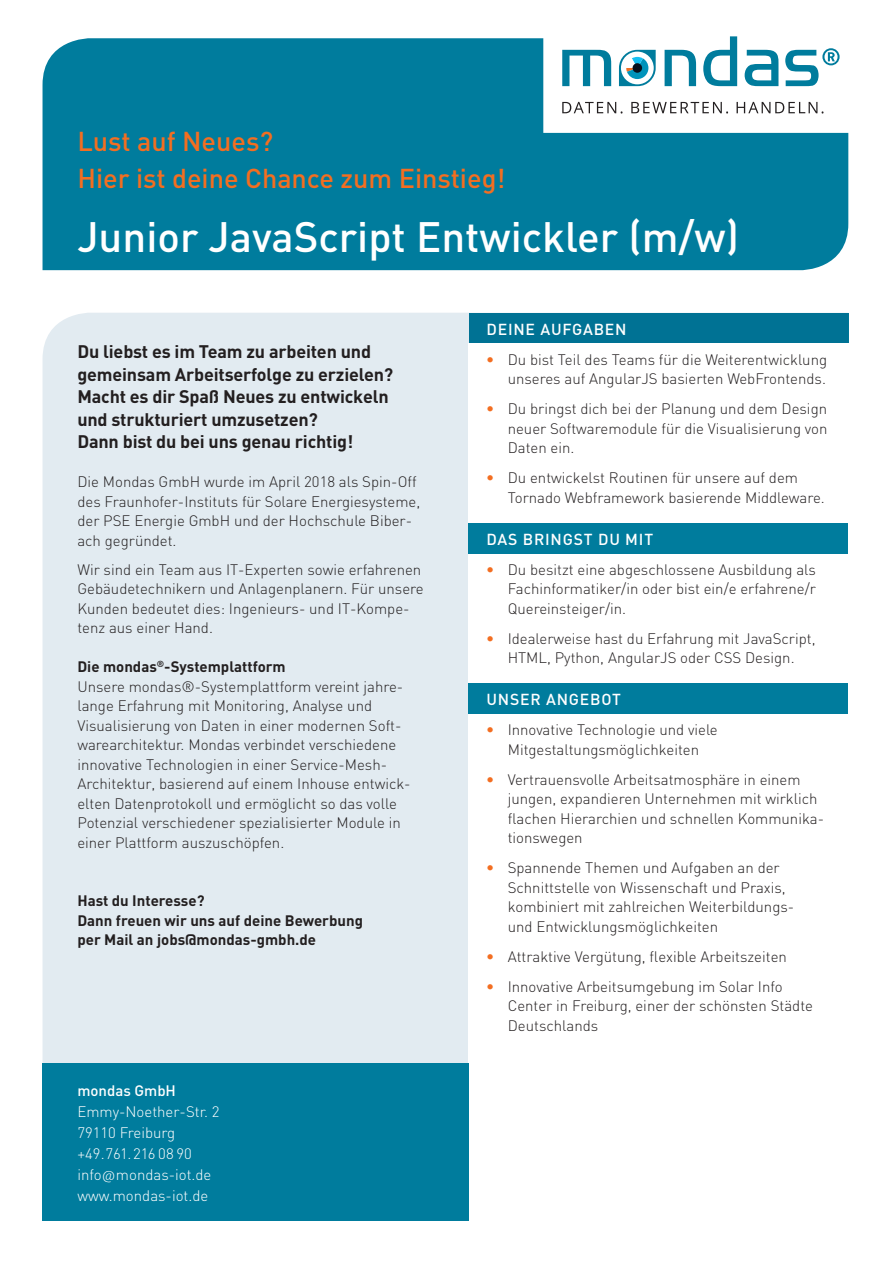
<style>
.page{position:relative;width:893px;height:1263px;background:#fff}
.page>*{position:absolute;margin:0;border:0;box-sizing:border-box;transform-origin:0 0}
.t1{font:500 42px "DIN";color:#fff}
.t2{font:500 27px/37.5px "DIN";color:#f36e21}
.t3{font:700 18px/22.5px "DIN";letter-spacing:-.01em;color:#231f20}
.t4{font:500 15.75px "DIN";letter-spacing:.05em;color:#fff}
.t5{font:300 15px/19.5px "DIN";color:#231f20}
.t6{font:700 15px/19.5px "DIN";color:#231f20}
.t7{font:300 15px/21px "DIN";color:#fff}
.t8{font:500 15px "DIN";color:#fff}
.s1{font-family:"Meta OT"}
.s2{font-family:"Frutiger";color:#f36e21}
</style>
<div class="page">
<div style="left:43px;top:313px;width:426px;height:750px;background:#e2ebf1"></div>
<div style="left:469px;top:313px;width:379px;height:30px;background:#007294"></div>
<div style="left:469px;top:523px;width:379px;height:30px;background:#007c9d"></div>
<div style="left:469px;top:683px;width:379px;height:31px;background:#007c9d"></div>
<div style="left:43px;top:38px;width:805px;height:232px;background:#007c9d"></div>
<svg style="left:543px;top:36px;width:305px;height:97px"></svg>
<svg style="left:562px;top:102px;width:60px;height:12px"></svg>
<svg style="left:631px;top:102px;width:97px;height:12px"></svg>
<svg style="left:737px;top:102px;width:86px;height:12px"></svg>
<svg style="left:562px;top:50px;width:49px;height:36px"></svg>
<svg style="left:665px;top:50px;width:31px;height:36px"></svg>
<svg style="left:703px;top:36px;width:34px;height:50px"></svg>
<svg style="left:745px;top:50px;width:33px;height:36px"></svg>
<svg style="left:785px;top:48px;width:55px;height:38px"></svg>
<svg style="left:619px;top:50px;width:37px;height:36px"></svg>
<div style="left:633px;top:63px;width:9px;height:10px;background:#07111d;border-radius:50%"></div>
<div style="left:43px;top:1063px;width:426px;height:158px;background:#007c9d"></div>
<p class="t2" style="left:77px;top:122px;width:430px">Lust auf Neues?<br>Hier ist deine Chance zum Einstieg!</p>
<p class="t1" style="left:77px;top:210px;width:663px">Junior JavaScript Entwickler (m/w)</p>
<p class="t3" style="left:77px;top:340px;width:317px">Du liebst es im Team zu arbeiten und gemeinsam Arbeitserfolge zu erzielen?<br>Macht es dir Spaß Neues zu entwickeln und strukturiert umzusetzen?<br>Dann bist du bei uns genau richtig!</p>
<p class="t5" style="left:77px;top:472px;width:344px">Die Mondas GmbH wurde im April 2018 als Spin-Off des Fraunhofer-Instituts für Solare Energiesysteme, der PSE Energie GmbH und der Hochschule Biber&shy;ach gegründet.</p>
<p class="t5" style="left:77px;top:559px;width:348px">Wir sind ein Team aus IT-Experten sowie erfahrenen Gebäudetechnikern und Anlagenplanern. Für unsere Kunden bedeutet dies: Ingenieurs- und IT-Kompe&shy;tenz aus einer Hand.</p>
<p class="t6" style="left:77px;top:656px;width:210px">Die mondas<sup>®</sup>-Systemplattform</p>
<p class="t5" style="left:77px;top:676px;width:335px">Unsere mondas®-Systemplattform vereint jahre&shy;lange Erfahrung mit Monitoring, Analyse und Visualisierung von Daten in einer modernen Soft&shy;warearchitektur. Mondas verbindet verschiedene innovative Technologien in einer Service-Mesh-Architektur, basierend auf einem Inhouse entwick&shy;elten Datenprotokoll und ermöglicht so das volle Potenzial verschiedener spezialisierter Module in einer Plattform auszuschöpfen.</p>
<p class="t6" style="left:77px;top:890px;width:129px">Hast du Interesse?</p>
<p class="t6" style="left:77px;top:910px;width:287px">Dann freuen wir uns auf deine Bewerbung per Mail an jobs@mondas-gmbh.de</p>
<p class="t8" style="left:77px;top:1081px;width:100px">mondas GmbH</p>
<p class="t7" style="left:77px;top:1101px;width:144px">Emmy-Noether-Str. 2<br>79110 Freiburg</p>
<p class="t7" style="left:77px;top:1143px;width:116px">+49.761.216 08 90</p>
<p class="t7" style="left:77px;top:1164px;width:136px">info<span class="s1">@</span>mondas-iot.de</p>
<p class="t7" style="left:77px;top:1185px;width:132px">www.mondas-iot.de</p>
<p class="t4" style="left:486px;top:319px;width:142px">DEINE AUFGABEN</p>
<p class="t5" style="left:486px;top:349px;width:342px;text-align:right"><span class="s2">•</span> Du bist Teil des Teams für die Weiterentwicklung unseres auf AngularJS basierten WebFrontends.</p>
<p class="t5" style="left:508px;top:399px;width:321px;text-align:justify;text-indent:-21px"><span class="s2">•</span> Du bringst dich bei der Planung und dem Design neuer Softwaremodule für die Visualisierung von Daten ein.</p>
<p class="t5" style="left:508px;top:468px;width:319px;text-indent:-21px"><span class="s2">•</span> Du entwickelst Routinen für unsere auf dem<br>Tornado Webframework basierende Middleware.</p>
<p class="t4" style="left:486px;top:529px;width:168px">DAS BRINGST DU MIT</p>
<p class="t5" style="left:508px;top:559px;width:310px;text-align:justify;text-indent:-21px"><span class="s2">•</span> Du besitzt eine abgeschlossene Ausbildung als Fachinformatiker/in oder bist ein/e erfahrene/r Quereinsteiger/in.</p>
<p class="t5" style="left:486px;top:628px;width:331px;text-align:center"><span class="s2">•</span> Idealerweise hast du Erfahrung mit JavaScript,<br>HTML, Python, AngularJS oder CSS Design.</p>
<p class="t4" style="left:486px;top:689px;width:136px">UNSER ANGEBOT</p>
<p class="t5" style="left:486px;top:720px;width:233px;text-align:center"><span class="s2">•</span> Innovative Technologie und viele<br>Mitgestaltungsmöglichkeiten</p>
<p class="t5" style="left:508px;top:769px;width:318px;text-indent:-21px"><span class="s2">•</span> Vertrauensvolle Arbeitsatmosphäre in einem jungen, expandieren Unternehmen mit wirklich flachen Hierarchien und schnellen Kommunika&shy;tionswegen</p>
<p class="t5" style="left:508px;top:858px;width:288px;text-indent:-21px"><span class="s2">•</span> Spannende Themen und Aufgaben an der Schnittstelle von Wissenschaft und Praxis, kombiniert mit zahlreichen Weiterbildungs&shy;und Entwicklungsmöglichkeiten</p>
<p class="t5" style="left:486px;top:946px;width:302px"><span class="s2">•</span> Attraktive Vergütung, flexible Arbeitszeiten</p>
<p class="t5" style="left:508px;top:976px;width:307px;text-indent:-21px"><span class="s2">•</span> Innovative Arbeitsumgebung im Solar Info<br>Center in Freiburg, einer der schönsten Städte<br>Deutschlands</p>
</div>
